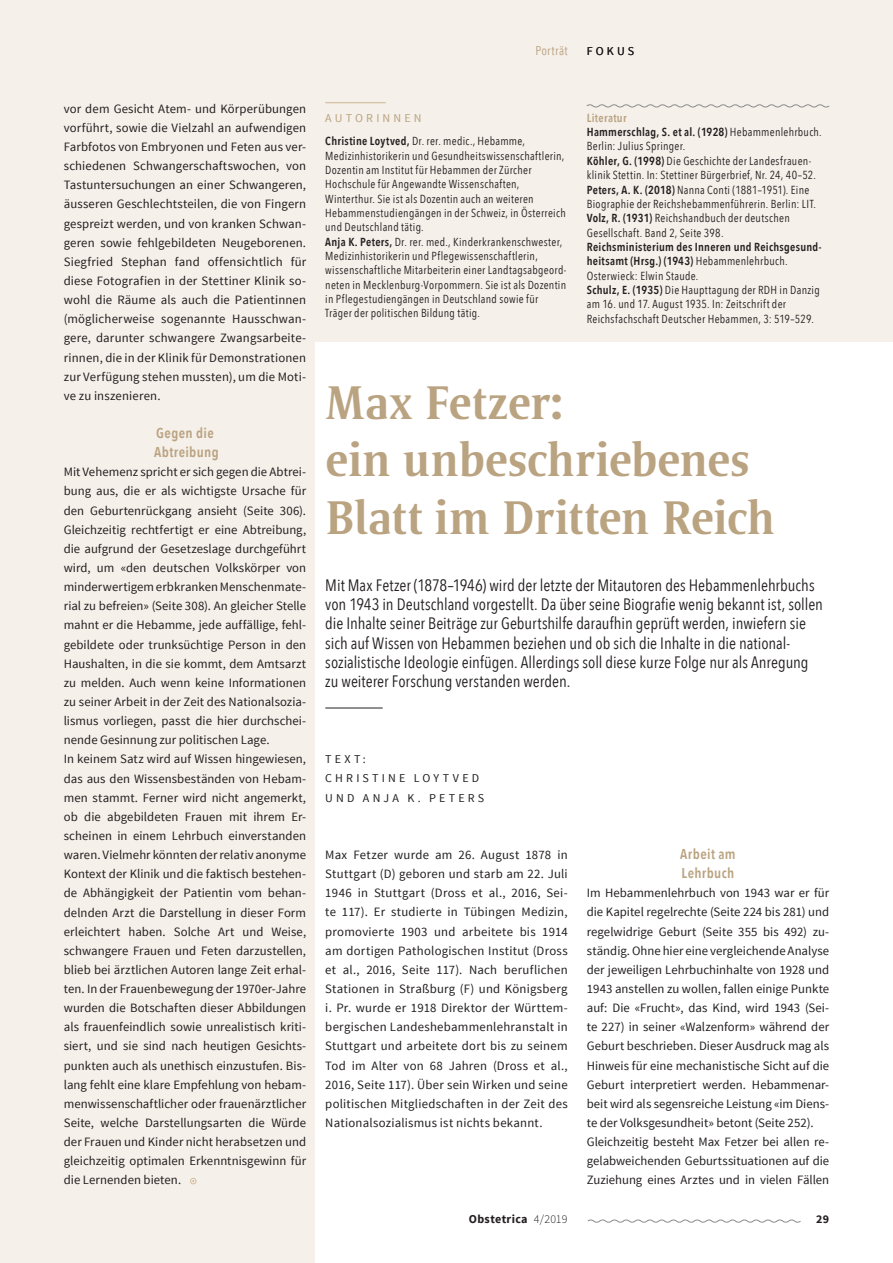
<style>
.page{position:relative;width:893px;height:1263px;background:#f5f0e9}
.page>*{position:absolute;margin:0;border:0;box-sizing:border-box;transform-origin:0 0}
.t1{font:500 48px/57.4px "Satero Serif LT Pro";letter-spacing:-.005em;color:#baa381}
.t2{font:16.5px/19.2px "Avenir Next Condensed";color:#231f20}
.t3{font:600 14.25px/19.2px "Avenir Next Condensed";letter-spacing:.03em;color:#baa381}
.t4{font:12.75px/19.2px "Source Sans Pro";letter-spacing:.005em;color:#231f20;text-align:justify}
.t5{font:12.75px "Avenir Next Condensed";letter-spacing:.025em;color:#baa381}
.t6{font:12px/19.2px "Source Sans Pro";letter-spacing:.26em;color:#231f20}
.t7{font:700 12px "Source Sans Pro";letter-spacing:.03em;color:#231f20}
.t8{font:12px "Source Sans Pro";color:#baa381}
.t9{font:11.7px/14.4px "Avenir Next Condensed";letter-spacing:.025em;color:#231f20}
.s1{font-weight:600;color:#baa381}
.s2{font-weight:600}
.s3{font-weight:300}
</style>
<div class="page">
<div style="left:316px;top:342px;width:577px;height:921px;background:#fff"></div>
<svg style="left:190px;top:1178px;width:6px;height:6px"></svg>
<hr style="left:325px;top:102px;width:61px;height:1px;background:#ceb792">
<svg style="left:586px;top:104px;width:244px;height:4px"></svg>
<hr style="left:325px;top:708px;width:58px;height:1px;background:#231f20">
<svg style="left:587px;top:1219px;width:214px;height:4px"></svg>
<p class="t5" style="left:535px;top:39px;width:34px">Porträt</p>
<p class="t6" style="left:587px;top:41px;width:49px">FOKUS</p>
<p class="t4" style="left:64px;top:99px;width:244px">vor dem Gesicht Atem- und Körperübungen vorführt, sowie die Vielzahl an aufwendigen Farbfotos von Embryonen und Feten aus ver&shy;schiedenen Schwangerschaftswochen, von Tastuntersuchungen an einer Schwangeren, äusseren Geschlechtsteilen, die von Fingern gespreizt werden, und von kranken Schwan&shy;geren sowie fehlgebildeten Neugeborenen.<br>Siegfried Stephan fand offensichtlich für diese Fotografien in der Stettiner Klinik so&shy;wohl die Räume als auch die Patientinnen (möglicherweise sogenannte Hausschwan&shy;gere, darunter schwangere Zwangsarbeite&shy;rinnen, die in der Klinik für Demonstrationen zur Verfügung stehen mussten), um die Moti&shy;ve zu inszenieren.</p>
<p class="t3" style="left:154px;top:423px;width:66px">Gegen die<br>Abtreibung</p>
<p class="t4" style="left:64px;top:463px;width:244px;text-align:left">Mit Vehemenz spricht er sich gegen die Abtrei&shy;bung aus, die er als wichtigste Ursache für den Geburtenrückgang ansieht (Seite 306).<br>Gleichzeitig rechtfertigt er eine Abtreibung, die aufgrund der Gesetzeslage durchgeführt wird, um «den deutschen Volkskörper von minderwertigem erbkranken Menschenmate&shy;rial zu befreien» (Seite 308). An gleicher Stelle mahnt er die Hebamme, jede auffällige, fehl&shy;gebildete oder trunksüchtige Person in den Haushalten, in die sie kommt, dem Amtsarzt zu melden. Auch wenn keine I nformationen zu seiner Arbeit in der Zeit des N ationalsozia&shy;lismus vorliegen, passt die hier durchschei&shy;nende Gesinnung zur politischen Lage.<br>I n keinem Satz wird auf Wissen hingewiesen, das aus den Wissensbeständen von Hebam&shy;men stammt. Ferner wird nicht angemerkt, ob die abgebildeten Frauen mit ihrem Er&shy;scheinen in einem Lehrbuch einverstanden waren. Vielmehr könnten der relativ anonyme Kontext der Klinik und die faktisch bestehen&shy;de Abhängigkeit der Patientin vom behan&shy;delnden Arzt die Darstellung in dieser Form erleichtert haben. Solche Art und Weise, schwangere Frauen und Feten darzustellen, blieb bei ärztlichen Autoren lange Zeit erhal&shy;ten. I n der Frauenbewegung der 1970er-Jahre wurden die Botschaften dieser Abbildungen als frauenfeindlich sowie unrealistisch kriti&shy;siert, und sie sind nach heutigen Gesichts&shy;punkten auch als unethisch einzustufen. Bis&shy;lang fehlt eine klare Empfehlung von hebam&shy;menwissenschaftlicher oder frauenärztlicher Seite, welche Darstellungsarten die Würde der Frauen und Kinder nicht herabsetzen und gleichzeitig optimalen Erkenntnisgewinn für die Lernenden bieten.</p>
<p class="t8" style="left:325px;top:111px;width:23px">AUTORINN</p>
<p class="t8" style="left:404px;top:111px;width:16px">E N</p>
<p class="t9" style="left:587px;top:110px;width:236px"><span class="s1">Literatur<br></span><span class="s2">Hammerschlag, S. et al. (1928)</span> Hebammenlehrbuch.<br>Berlin: Julius Springer.<br><span class="s2">Köhler, G. (1998)</span> Die Geschichte der Landesfrauen&shy;klinik Stettin. In: Stettiner Bürgerbrief, Nr. 24, 40–52.<br><span class="s2">Peters, A. K. (2018)</span> Nanna Conti (1881–1951). Eine Biographie der Reichshebammenführerin. Berlin: LIT.<br><span class="s2">Volz, R. (1931)</span> Reichshandbuch der deutschen Gesellschaft. Band 2, Seite 398.</p>
<p class="t9" style="left:587px;top:239px;width:236px"><span class="s2">Reichsministerium des Inneren und Reichsgesund&shy;heitsamt (Hrsg.) (1943)</span> Hebammenlehrbuch.<br>Osterwieck: Elwin Staude.<br><span class="s2">Schulz, E. (1935)</span> Die Haupttagung der RDH in Danzig am 16. und 17. August 1935. In: Zeitschrift der Reichsfachschaft Deutscher Hebammen, 3: 519–529.</p>
<p class="t9" style="left:325px;top:133px;width:243px"><span class="s2">Christine Loytved,</span> Dr. rer. medic., Hebamme, Medizinhistorikerin und Gesundheitswissenschaftlerin, Dozentin am Institut für Hebammen der Zürcher Hochschule für Angewandte Wissenschaften, Winterthur. Sie ist als Dozentin auch an weiteren Hebammenstudiengängen in der Schweiz, in Österreich und Deutschland tätig.<br><span class="s2">Anja K. Peters,</span> Dr. rer. med., Kinderkrankenschwester, Medizinhistorikerin und Pflegewissenschaftlerin, wissenschaftliche Mitarbeiterin einer Landtagsabgeord&shy;neten in Mecklenburg-Vorpommern. Sie ist als Dozentin in Pflegestudiengängen in Deutschland sowie für Träger der politischen Bildung tätig.</p>
<h1 class="t1" style="left:325px;top:374px;width:451px">Max Fetzer:<br>ein unbeschriebenes<br>Blatt im Dritten Reich</h1>
<p class="t2" style="left:325px;top:575px;width:499px">Mit Max Fetzer (1878–1946) wird der letzte der Mitautoren des Hebammenlehrbuchs von 1943 in Deutschland vorgestellt. Da über seine Biografie wenig bekannt ist, sollen die Inhalte seiner Beiträge zur Geburtshilfe daraufhin geprüft werden, inwiefern sie sich auf Wissen von Hebammen beziehen und ob sich die Inhalte in die national&shy;sozialistische Ideologie einfügen. Allerdings soll diese kurze Folge nur als Anregung zu weiterer Forschung verstanden werden.</p>
<p class="t6" style="left:325px;top:750px;width:56px">TEXT:<br>CHRI STIN</p>
<p class="t6" style="left:399px;top:769px;width:80px">E LO YTVED</p>
<p class="t6" style="left:325px;top:788px;width:15px">U ND</p>
<p class="t6" style="left:363px;top:788px;width:123px">AN JA K. PETERS</p>
<p class="t4" style="left:325px;top:845px;width:244px">Max Fetzer wurde am 26. August 1878 in Stuttgart (D) geboren und starb am 22. Juli 1946 in Stuttgart (Dross et al., 2016, Sei&shy;te 117). Er studierte in Tübingen Medizin, promovierte 1903 und arbeitete bis 1914 am dortigen Pathologischen I nstitut (Dross et al., 2016, Seite 117). N ach beruflichen Stationen in Straßburg (F) und Königsberg i. Pr. wurde er 1918 Direktor der Württem&shy;bergischen Landeshebammenlehranstalt in Stuttgart und arbeitete dort bis zu seinem Tod im Alter von 68 Jahren (Dross et al., 2016, Seite 117). Über sein Wirken und seine politischen Mitgliedschaften in der Zeit des N ationalsozialismus ist nichts bekannt.</p>
<p class="t3" style="left:680px;top:844px;width:57px">Arbeit am<br>Lehrbuch</p>
<p class="t4" style="left:587px;top:884px;width:244px;text-align:left">I m Hebammenlehrbuch von 1943 war er für die Kapitel regelrechte (Seite 224 bis 281) und regelwidrige Geburt (Seite 355 bis 492) zu&shy;ständig. Ohne hier eine vergleichende Analyse der jeweiligen Lehrbuchinhalte von 1928 und 1943 anstellen zu wollen, fallen einige Punkte auf: Die «Frucht», das Kind, wird 1943 (Sei&shy;te 227) in seiner «Walzenform» während der Geburt beschrieben. Dieser Ausdruck mag als Hinweis für eine mechanistische Sicht auf die Geburt interpretiert werden. Hebammenar&shy;beit wird als segensreiche Leistung «im Diens&shy;te der Volksgesundheit» betont (Seite 252).<br>Gleichzeitig besteht Max Fetzer bei allen re&shy;gelabweichenden Geburtssituationen auf die Zuziehung eines Arztes und in vielen Fällen</p>
<p class="t7" style="left:469px;top:1211px;width:100px">Obstetrica <span class="s3">4/2019</span></p>
<p class="t7" style="left:816px;top:1211px;width:15px">29</p>
</div>
